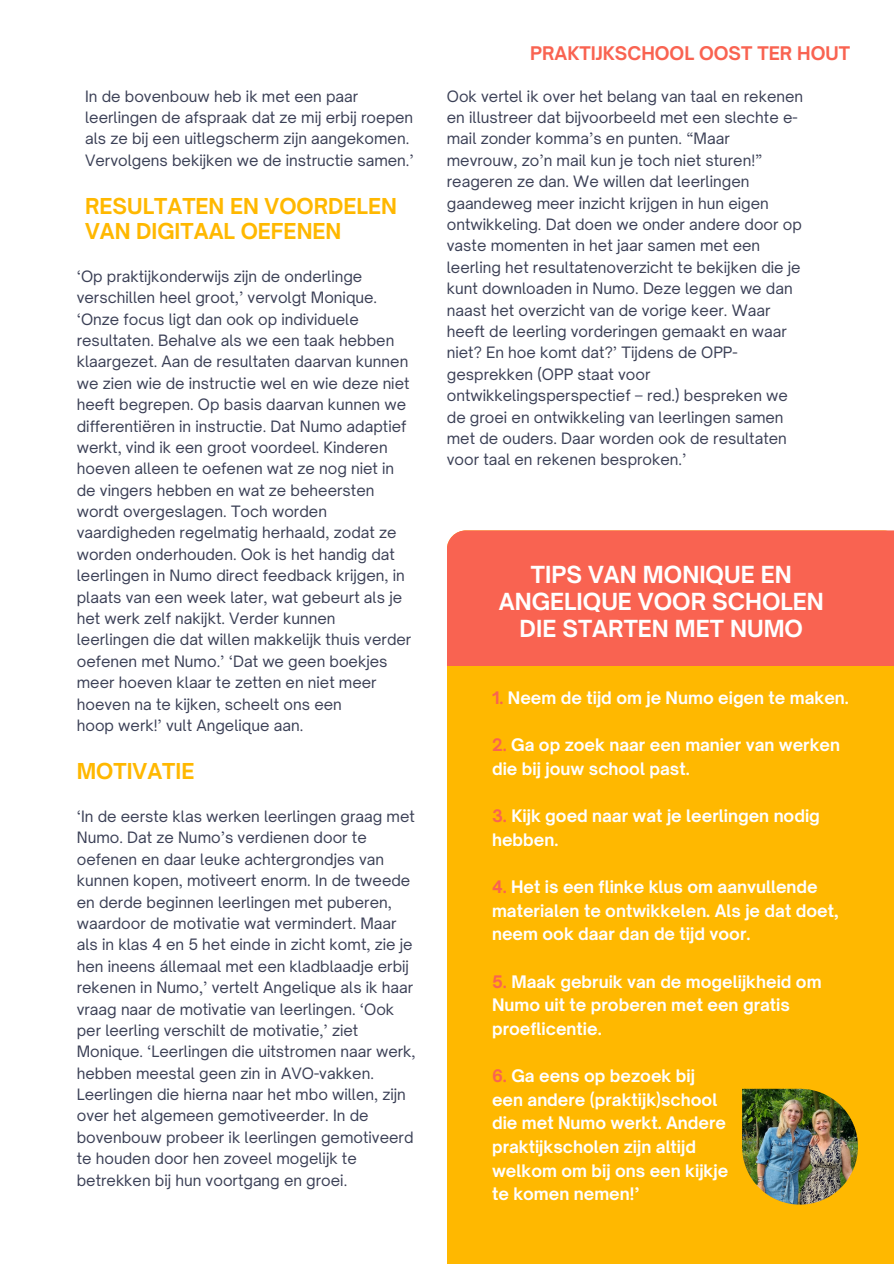
<style>
.page{position:relative;width:894px;height:1264px;background:#fff}
.page>*{position:absolute;margin:0;border:0;box-sizing:border-box;transform-origin:0 0}
.t1{font:700 22.5px/27px "Open Sauce One";color:#fff;text-align:center}
.t2{font:700 21px/24.8px "Open Sauce One";color:#ffb800}
.t3{font:700 18px "Open Sauce One";color:#f96351}
.t4{font:700 16.5px/23.7px "Open Sauce One";color:#fff}
.t5{font:15px/21.3px "Open Sauce One";color:#3b4056}
.s1{color:#f96351}
</style>
<div class="page">
<div style="left:447px;top:713px;width:446px;height:550px;background:#ffb800"></div>
<div style="left:447px;top:530px;width:446px;height:136px;background:#f96351"></div>
<div style="left:446px;top:666px;width:447px;height:47px;background:#ffb800"></div>
<img style="left:706px;top:1053px;width:187px;height:187px">
<p class="t5" style="left:85px;top:85px;width:330px">In de bovenbouw heb ik met een paar leerlingen de afspraak dat ze mij erbij roepen als ze bij een uitlegscherm zijn aangekomen.<br>Vervolgens bekijken we de instructie samen.’</p>
<p class="t2" style="left:85px;top:194px;width:313px">RESULTATEN EN VOORDELEN<br>VAN DIGITAAL OEFENEN</p>
<h1 class="t5" style="left:77px;top:265px;width:334px">‘Op praktijkonderwijs zijn de onderlinge verschillen heel groot,’ vervolgt Monique. ‘Onze focus ligt dan ook op individuele resultaten. Behalve als we een taak hebben klaargezet. Aan de resultaten daarvan kunnen we zien wie de instructie wel en wie deze niet heeft begrepen. Op basis daarvan kunnen we differentiëren in instructie. Dat Numo adaptief werkt, vind ik een groot voordeel. Kinderen hoeven alleen te oefenen wat ze nog niet in de vingers hebben en wat ze beheersten wordt overgeslagen. Toch worden vaardigheden regelmatig herhaald, zodat ze worden onderhouden. Ook is het handig dat leerlingen in Numo direct feedback krijgen, in plaats van een week later, wat gebeurt als je het werk zelf nakijkt. Verder kunnen</h1>
<p class="t5" style="left:77px;top:629px;width:336px">leerlingen die dat willen makkelijk thuis verder oefenen met Numo.’ ‘Dat we geen boekjes meer hoeven klaar te zetten en niet meer hoeven na te kijken, scheelt ons een</p>
<p class="t5" style="left:77px;top:714px;width:228px">hoop werk!’ vult Angelique aan.</p>
<h1 class="t2" style="left:77px;top:759px;width:119px">MOTIVATIE</h1>
<h3 class="t5" style="left:77px;top:805px;width:340px">‘In de eerste klas werken leerlingen graag met Numo. Dat ze Numo’s verdienen door te oefenen en daar leuke achtergrondjes van kunnen kopen, motiveert enorm. In de tweede en derde beginnen leerlingen met puberen, waardoor de motivatie wat vermindert. Maar als in klas 4 en 5 het einde in zicht komt, zie je hen ineens állemaal met een kladblaadje erbij rekenen in Numo,’ vertelt Angelique als ik haar vraag naar de motivatie van leerlingen. ‘Ook per leerling verschilt de motivatie,’ ziet Monique. ‘Leerlingen die uitstromen naar werk, hebben meestal geen zin in AVO-vakken.<br>Leerlingen die hierna naar het mbo willen, zijn over het algemeen gemotiveerder. In de bovenbouw probeer ik leerlingen gemotiveerd te houden door hen zoveel mogelijk te betrekken bij hun voortgang en groei.</h3>
<h3 class="t3" style="left:530px;top:42px;width:321px">PRAKTIJKSCHOOL OOST TER HOUT</h3>
<p class="t5" style="left:446px;top:85px;width:358px">Ook vertel ik over het belang van taal en rekenen en illustreer dat bijvoorbeeld met een slechte e&shy;mail zonder komma’s en punten. “Maar mevrouw, zo’n mail kun je toch niet sturen!” reageren ze dan. We willen dat leerlingen gaandeweg meer inzicht krijgen in hun eigen ontwikkeling. Dat doen we onder andere door op vaste momenten in het jaar samen met een leerling het resultatenoverzicht te bekijken die je kunt downloaden in Numo. Deze leggen we dan naast het overzicht van de vorige keer. Waar heeft de leerling vorderingen gemaakt en waar niet? En hoe komt dat?’ Tijdens de OPP&shy;gesprekken (OPP staat voor ontwikkelingsperspectief – red.) bespreken we de groei en ontwikkeling van leerlingen samen met de ouders. Daar worden ook de resultaten voor taal en rekenen besproken.’</p>
<h2 class="t1" style="left:498px;top:561px;width:326px">TIPS VAN MONIQUE EN<br>ANGELIQUE VOOR SCHOLEN<br>DIE STARTEN MET NUMO</h2>
<h3 class="t4" style="left:492px;top:686px;width:358px"><span class="s1">1.</span> Neem de tijd om je Numo eigen te maken.</h3>
<h3 class="t4" style="left:492px;top:733px;width:349px"><span class="s1">2.</span> Ga op zoek naar een manier van werken die bij jouw school past.</h3>
<h3 class="t4" style="left:492px;top:804px;width:329px"><span class="s1">3.</span> Kijk goed naar wat je leerlingen nodig hebben.</h3>
<p class="t4" style="left:492px;top:875px;width:348px"><span class="s1">4.</span> Het is een flinke klus om aanvullende materialen te ontwikkelen. Als je dat doet, neem ook daar dan de tijd voor.</p>
<p class="t4" style="left:492px;top:969px;width:331px"><span class="s1">5.</span> Maak gebruik van de mogelijkheid om<br>Numo uit te proberen met een gratis proeflicentie.</p>
<h1 class="t4" style="left:492px;top:1064px;width:238px"><span class="s1">6.</span> Ga eens op bezoek bij een andere (praktijk)school die met Numo werkt. Andere praktijkscholen zijn altijd welkom om bij ons een kijkje te komen nemen!’</h1>
</div>
